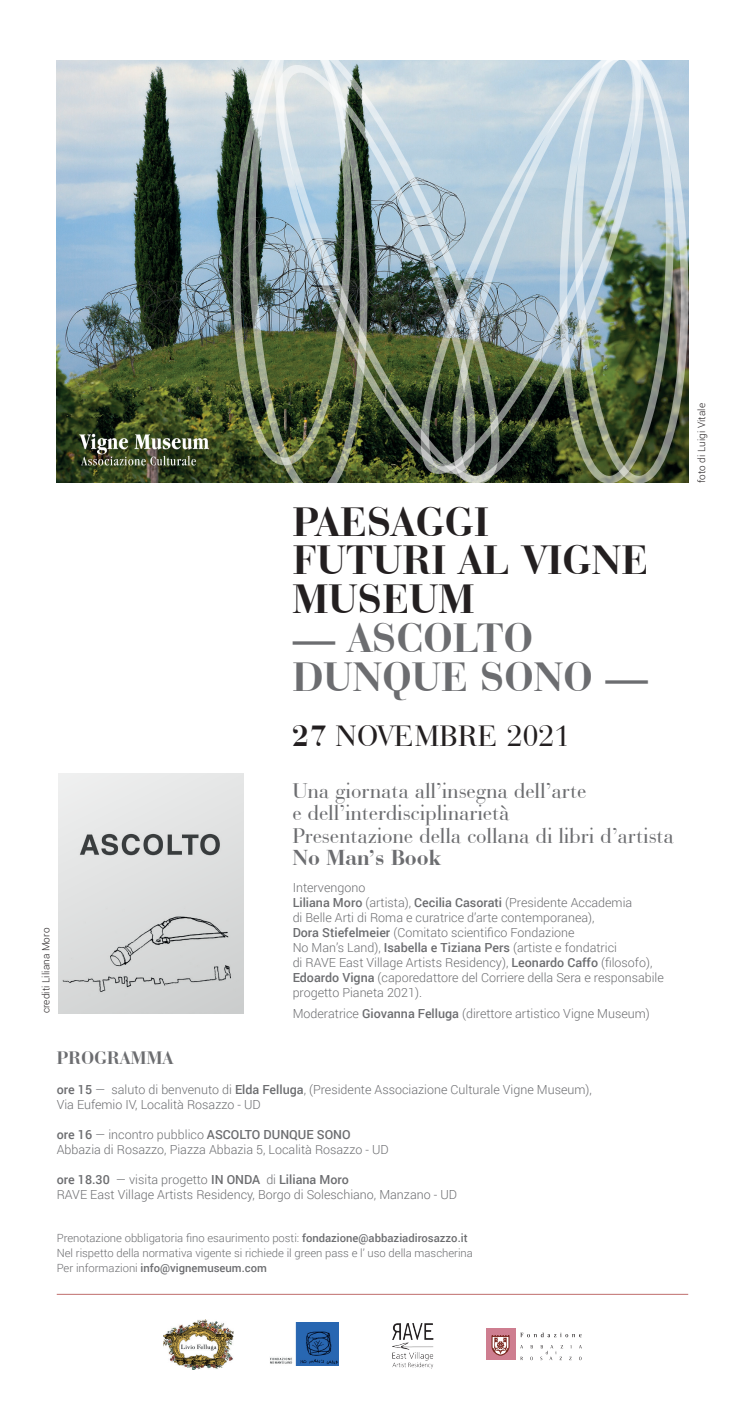
<style>
.page{position:relative;width:745px;height:1418px;background:#fff}
.page>*{position:absolute;margin:0;border:0;box-sizing:border-box;transform-origin:0 0}
.t1{font:700 42.5px/38.8px "Bauer Bodoni BT";letter-spacing:.02em;color:#231f20}
.t2{font:700 42.5px/38.8px "Bauer Bodoni BT";letter-spacing:.02em;color:#6c6d70}
.t3{font:31.12px "Bauer Bodoni BT";letter-spacing:.03em;color:#231f20}
.t4{font:22.5px/22.5px "Bauer Bodoni BT";letter-spacing:.02em;color:#6c6d70}
.t5{font:700 22.5px "Bauer Bodoni BT";letter-spacing:.02em;color:#6c6d70}
.t6{font:700 18.75px "Bauer Bodoni BT";letter-spacing:.02em;color:#6c6d70}
.t7{font:300 12.5px/15px "Roboto";color:#6c6d70}
.t8{font:300 11.25px/15px "Roboto";color:#6c6d70}
.t9{font:300 10px "Roboto";letter-spacing:.01em;color:#231f20}
.s1{font-weight:700}
.s2{font-weight:500}
</style>
<div class="page">
<img style="left:57px;top:60px;width:172px;height:422px">
<img style="left:58px;top:773px;width:186px;height:240px">
<img style="left:72px;top:421px;width:157px;height:56px">
<svg style="left:682px;top:60px;width:7px;height:423px;background:#899691"></svg>
<img style="left:544px;top:60px;width:139px;height:415px">
<svg style="left:229px;top:60px;width:315px;height:423px;background:#899a99"></svg>
<img style="left:224px;top:60px;width:15px;height:406px">
<img style="left:239px;top:60px;width:137px;height:423px">
<hr style="left:57px;top:1293px;width:630px;height:1px;background:#bf6e6d">
<img style="left:392px;top:1323px;width:41px;height:45px">
<img style="left:270px;top:1322px;width:69px;height:43px">
<img style="left:163px;top:1319px;width:70px;height:50px">
<svg style="left:520px;top:1345px;width:61px;height:15px"></svg>
<svg style="left:520px;top:1332px;width:61px;height:5px"></svg>
<div style="left:485px;top:1328px;width:30px;height:31px;background:#ce7e90"></div>
<svg style="left:491px;top:1335px;width:18px;height:20px"></svg>
<h1 class="t1" style="left:292px;top:501px;width:356px">PAESAGGI<br>FUTURI AL VIGNE<br>MUSEUM</h1>
<h1 class="t2" style="left:292px;top:617px;width:356px">— ASCOLTO<br>DUNQUE SONO —</h1>
<p class="t9" style="left:39px;top:1013px;width:87px;rotate:-90deg">crediti Liliana Moro</p>
<h2 class="t3" style="left:292px;top:717px;width:279px"><span class="s1">27</span> NOVEMBRE 2021</h2>
<h3 class="t4" style="left:292px;top:779px;width:382px">Una giornata all’insegna dell’arte<br>e dell’interdisciplinarietà<br>Presentazione della collana di libri d’artista</h3>
<h3 class="t5" style="left:292px;top:843px;width:150px">No Man’s Book</h3>
<p class="t7" style="left:292px;top:879px;width:372px">Intervengono<br><span class="s2">Liliana Moro</span> (artista), <span class="s2">Cecilia Casorati</span> (Presidente Accademia<br>di Belle Arti di Roma e curatrice d’arte contemporanea),<br><span class="s2">Dora Stiefelmeier</span> (Comitato scientifico Fondazione<br>No Man’s Land), <span class="s2">Isabella e Tiziana Pers</span> (artiste e fondatrici<br>di RAVE East Village Artists Residency), <span class="s2">Leonardo Caffo</span> (filosofo), <span class="s2">Edoardo Vigna</span> (caporedattore del Corriere della Sera e responsabile progetto Pianeta 2021).</p>
<p class="t7" style="left:292px;top:1005px;width:358px">Moderatrice <span class="s2">Giovanna Felluga</span> (direttore artistico Vigne Museum)</p>
<h3 class="t6" style="left:57px;top:1045px;width:118px">PROGRAMMA</h3>
<p class="t7" style="left:57px;top:1081px;width:536px"><span class="s2">ore 15</span> — saluto di benvenuto di <span class="s2">Elda Felluga</span>, (Presidente Associazione Culturale Vigne Museum),<br>Via Eufemio IV, Località Rosazzo - UD</p>
<p class="t7" style="left:57px;top:1126px;width:333px"><span class="s2">ore 16</span> — incontro pubblico <span class="s2">ASCOLTO DUNQUE SONO<br></span>Abbazia di Rosazzo, Piazza Abbazia 5, Località Rosazzo - UD</p>
<p class="t7" style="left:57px;top:1171px;width:401px"><span class="s2">ore 18.30</span> — visita progetto <span class="s2">IN ONDA</span> di <span class="s2">Liliana Moro<br></span>RAVE East Village Artists Residency, Borgo di Soleschiano, Manzano - UD</p>
<p class="t8" style="left:57px;top:1229px;width:417px">Prenotazione obbligatoria fino esaurimento posti: <span class="s2">fondazione@abbaziadirosazzo.it<br></span>Nel rispetto della normativa vigente si richiede il green pass e l’ uso della mascherina<br>Per informazioni <span class="s2">info@vignemuseum.com</span></p>
<p class="t9" style="left:694px;top:483px;width:81px;rotate:-90deg">foto di Luigi Vitale</p>
</div>
